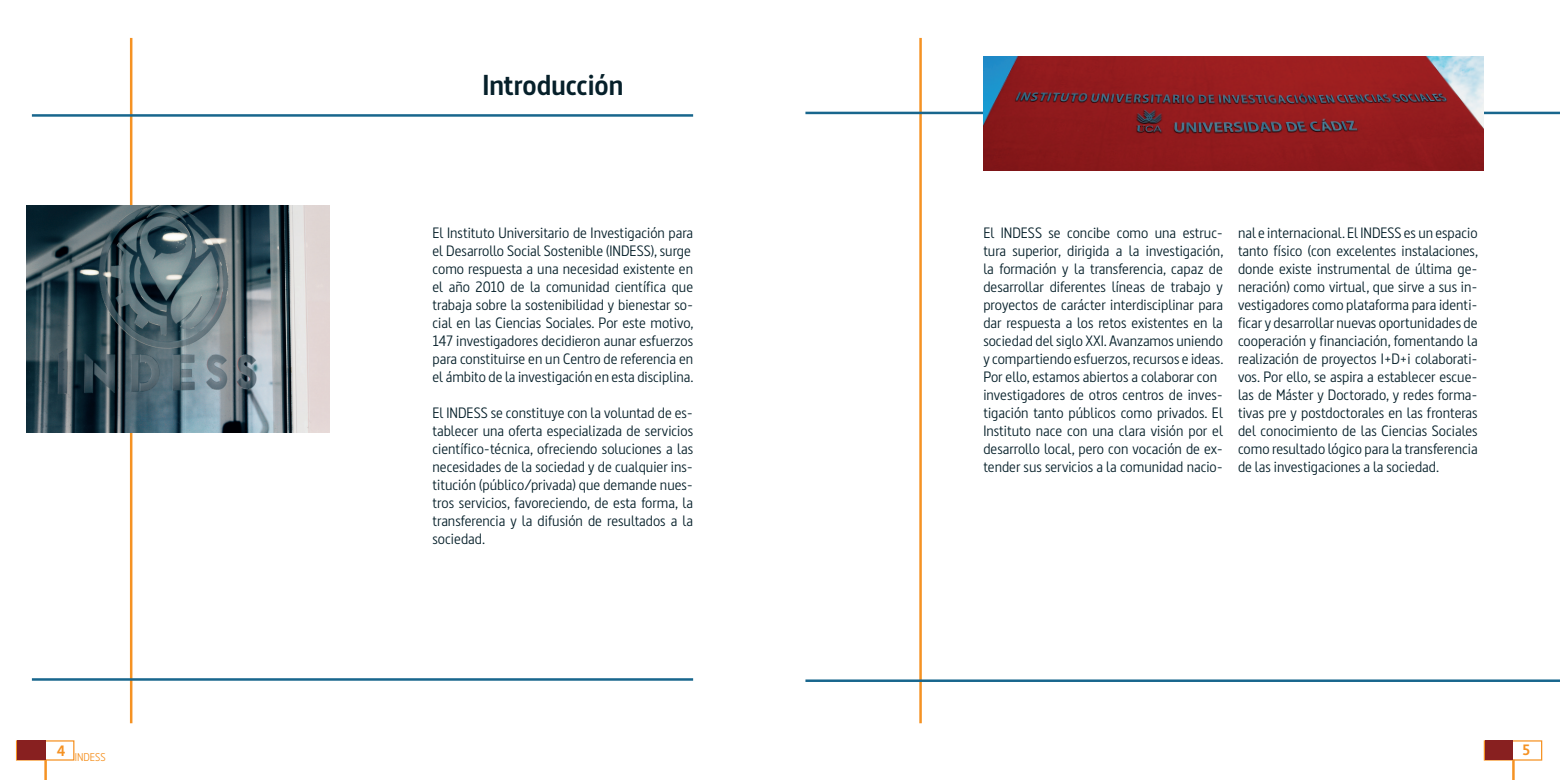
<style>
.page{position:relative;width:1560px;height:780px;background:#fff}
.page>*{position:absolute;margin:0;border:0;box-sizing:border-box;transform-origin:0 0}
.t1{font:700 28.75px "Dsignes";color:#06202a}
.t2{font:15px/18px "Dsignes";color:#06202a}
.t3{font:700 15px "Dsignes";color:#f59223}
.t4{font:11.25px "Dsignes";color:#f59223}
</style>
<div class="page">
<div style="left:16px;top:740px;width:58px;height:20px;border:1px solid #f59223"></div>
<hr style="left:44px;top:759px;width:3px;height:21px;background:#f59223">
<hr style="left:919px;top:38px;width:2px;height:685px;background:#f59223">
<hr style="left:805px;top:112px;width:754px;height:2px;background:#18668d">
<hr style="left:805px;top:679px;width:754px;height:3px;background:#18668d">
<hr style="left:1511px;top:759px;width:3px;height:21px;background:#f59223">
<hr style="left:130px;top:38px;width:2px;height:685px;background:#f59223">
<hr style="left:32px;top:114px;width:661px;height:3px;background:#18668d">
<hr style="left:32px;top:678px;width:661px;height:2px;background:#18668d">
<img style="left:27px;top:206px;width:303px;height:226px">
<div style="left:17px;top:741px;width:28px;height:19px;background:#882020"></div>
<div style="left:1484px;top:740px;width:28px;height:20px;background:#882020"></div>
<img style="left:983px;top:57px;width:500px;height:113px">
<h1 class="t1" style="left:482px;top:69px;width:142px">Introducción</h1>
<p class="t2" style="left:432px;top:224px;width:262px">El Instituto Universitario de Investigación para el Desarrollo Social Sostenible (INDESS), surge como respuesta a una necesidad existente en el año 2010 de la comunidad científica que trabaja sobre la sostenibilidad y bienestar so&shy;cial en las Ciencias Sociales. Por este motivo, 147 investigadores decidieron aunar esfuerzos para constituirse en un Centro de referencia en el ámbito de la investigación en esta disciplina.</p>
<p class="t2" style="left:432px;top:404px;width:262px;text-align:justify">El INDESS se constituye con la voluntad de es&shy;tablecer una oferta especializada de servicios científico-técnica, ofreciendo soluciones a las necesidades de la sociedad y de cualquier ins&shy;titución (público/privada) que demande nues&shy;tros servicios, favoreciendo, de esta forma, la transferencia y la difusión de resultados a la sociedad.</p>
<p class="t2" style="left:983px;top:224px;width:242px">El INDESS se concibe como una estruc&shy;tura superior, dirigida a la investigación, la formación y la transferencia, capaz de desarrollar diferentes líneas de trabajo y proyectos de carácter interdisciplinar para dar respuesta a los retos existentes en la sociedad del siglo XXI. Avanzamos uniendo y compartiendo esfuerzos, recursos e ideas.<br>Por ello, estamos abiertos a colaborar con investigadores de otros centros de inves&shy;tigación tanto públicos como privados. El Instituto nace con una clara visión por el desarrollo local, pero con vocación de ex&shy;tender sus servicios a la comunidad nacio-</p>
<p class="t2" style="left:1237px;top:224px;width:242px;text-align:justify">nal e internacional. El INDESS es un espacio tanto físico (con excelentes instalaciones, donde existe instrumental de última ge&shy;neración) como virtual, que sirve a sus in&shy;vestigadores como plataforma para identi&shy;ficar y desarrollar nuevas oportunidades de cooperación y financiación, fomentando la realización de proyectos I+D+i colaborati&shy;vos. Por ello, se aspira a establecer escue&shy;las de Máster y Doctorado, y redes forma&shy;tivas pre y postdoctorales en las fronteras del conocimiento de las Ciencias Sociales como resultado lógico para la transferencia de las investigaciones a la sociedad.</p>
<p class="t3" style="left:57px;top:741px;width:10px">4</p>
<p class="t3" style="left:1521px;top:741px;width:9px">5</p>
<p class="t4" style="left:75px;top:750px;width:32px">INDESS</p>
</div>
